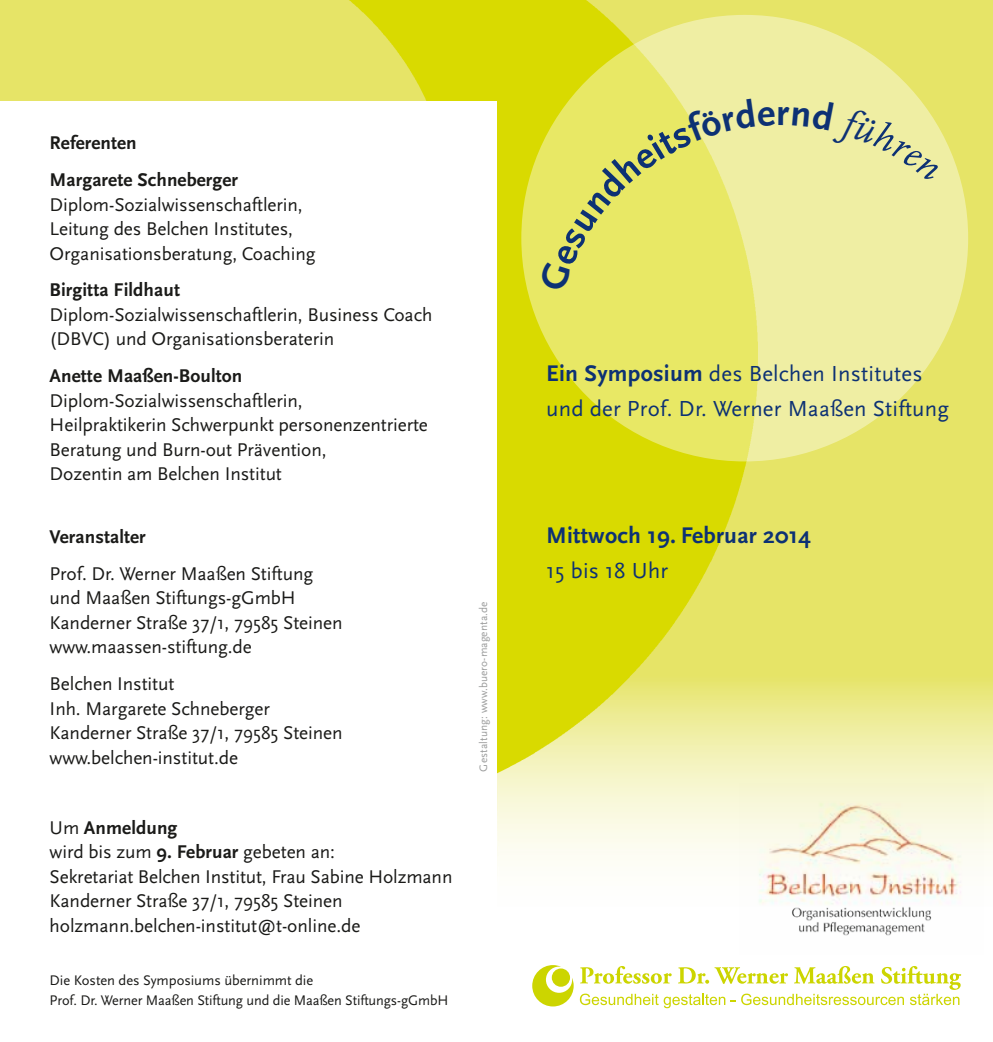
<style>
.page{position:relative;width:993px;height:1042px;background:#fff}
.page>*{position:absolute;margin:0;border:0;box-sizing:border-box;transform-origin:0 0}
.t1{font:700 38.5px "Scala Sans";color:#0d3174}
.t2{font:700 23.62px "Scala Sans";letter-spacing:.01em;color:#0d3174}
.t3{font:22.75px/35px "Scala Sans";letter-spacing:.01em;color:#0d3174}
.t4{font:19.25px/24.5px "Scala Sans";letter-spacing:-.005em;color:#1a1a18}
.t5{font:700 19.25px/36.8px "Scala Sans";letter-spacing:.005em;color:#1a1a18}
.t6{font:14.53px/19.2px "Scala Sans";letter-spacing:-.01em;color:#1a1a18}
.t7{font:11.2px "Scala Sans";letter-spacing:.01em;color:#9c9d9d}
.s1{font-weight:700}
.s2{font-weight:700;font-size:23.62px}
</style>
<div class="page">
<div style="left:0;top:0;width:496px;height:102px;background:#e6e467"></div>
<svg style="left:497px;top:0;width:495px;height:866px;background:#e8e779"></svg>
<img style="left:317px;top:0;width:479px;height:849px">
<img style="left:739px;top:784px;width:243px;height:152px">
<div style="left:0;top:102px;width:496px;height:940px;background:#fff"></div>
<svg style="left:521px;top:15px;width:446px;height:446px;background:#eceb8d"></svg>
<svg style="left:532px;top:965px;width:41px;height:41px"></svg>
<div style="left:551px;top:968px;width:19px;height:19px;background:#ccd500;border-radius:50%"></div>
<svg style="left:579px;top:966px;width:381px;height:42px"></svg>
<svg style="left:538px;top:99px;width:237px;height:193px;background:#e9e970"></svg>
<div style="left:792px;top:100px;width:148px;height:83px;background:#efeea3"></div>
<p class="t5" style="left:50px;top:125px;width:190px">Referenten<br>Margarete Schneberger</p>
<p class="t4" style="left:50px;top:192px;width:267px">Diplom-Sozialwissenschaftlerin,<br>Leitung des Belchen Institutes,<br>Organisationsberatung, Coaching</p>
<p class="t5" style="left:50px;top:272px;width:132px">Birgitta Fildhaut</p>
<p class="t4" style="left:50px;top:303px;width:384px">Diplom-Sozialwissenschaftlerin, Business Coach (DBVC) und Organisationsberaterin</p>
<p class="t5" style="left:50px;top:358px;width:194px">Anette Maaßen-Boulton</p>
<p class="t4" style="left:50px;top:388px;width:380px">Diplom-Sozialwissenschaftlerin,<br>Heilpraktikerin Schwerpunkt personenzentrierte Beratung und Burn-out Prävention,<br>Dozentin am Belchen Institut</p>
<p class="t5" style="left:50px;top:519px;width:98px">Veranstalter</p>
<p class="t4" style="left:50px;top:562px;width:294px">Prof. Dr. Werner Maaßen Stiftung und Maaßen Stiftungs-gGmbH<br>Kanderner Straße 37/1, 79585 Steinen www.maassen-stiftung.de</p>
<p class="t4" style="left:50px;top:672px;width:294px">Belchen Institut<br>Inh. Margarete Schneberger<br>Kanderner Straße 37/1, 79585 Steinen www.belchen-institut.de</p>
<p class="t4" style="left:50px;top:815px;width:404px">Um <span class="s1">Anmeldung<br></span>wird bis zum <span class="s1">9. Februar</span> gebeten an:<br>Sekretariat Belchen Institut, Frau Sabine Holzmann Kanderner Straße 37/1, 79585 Steinen holzmann.belchen-institut@t-online.de</p>
<p class="t6" style="left:50px;top:971px;width:400px">Die Kosten des Symposiums übernimmt die<br>Prof. Dr. Werner Maaßen Stiftung und die Maaßen Stiftungs-gGmbH</p>
<p class="t7" style="left:477px;top:771px;width:172px;rotate:-90deg">Gestaltung: www.buero-magenta.de</p>
<h1 class="t1" style="left:776px;top:92px;width:14px">r</h1>
<p class="t3" style="left:546px;top:356px;width:404px"><span class="s2">Ein Symposium</span> des Belchen Institutes und der Prof. Dr. Werner Maaßen Stiftung</p>
<p class="t2" style="left:546px;top:523px;width:266px">Mittwoch 19. Februar 2014</p>
<p class="t3" style="left:546px;top:554px;width:123px">15 bis 18 Uhr</p>
</div>
